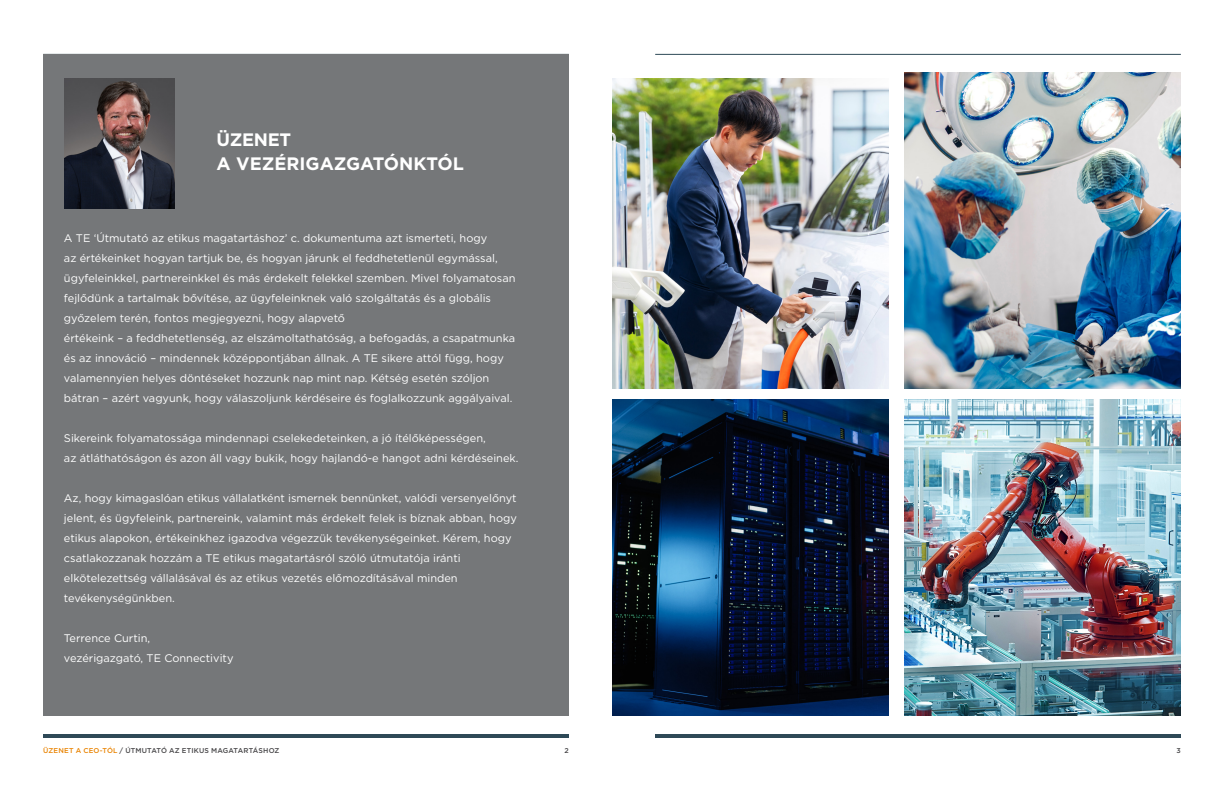
<style>
.page{position:relative;width:1224px;height:792px;background:#fff}
.page>*{position:absolute;margin:0;border:0;box-sizing:border-box;transform-origin:0 0}
.t1{font:700 18px/24px "Gotham";color:#fff}
.t2{font:11px/20px "Gotham";color:#fff}
.t3{font:500 7px "Gotham";letter-spacing:.025em;color:#464547}
.s1{color:#e98300}
</style>
<div class="page">
<hr style="left:43px;top:734px;width:526px;height:4px;background:#2e4957">
<hr style="left:655px;top:734px;width:526px;height:4px;background:#2e4957">
<hr style="left:655px;top:54px;width:526px;height:1px;background:#2e4957">
<div style="left:43px;top:54px;width:526px;height:662px;background:#757779"></div>
<img style="left:64px;top:78px;width:111px;height:131px">
<img style="left:612px;top:78px;width:276px;height:310px">
<img style="left:905px;top:399px;width:276px;height:317px">
<img style="left:905px;top:72px;width:276px;height:316px">
<img style="left:612px;top:399px;width:276px;height:317px">
<h1 class="t1" style="left:217px;top:128px;width:249px">ÜZENET<br>A VEZÉRIGAZGATÓNKTÓL</h1>
<p class="t2" style="left:64px;top:228px;width:453px">A TE ‘Útmutató az etikus magatartáshoz’ c. dokumentuma azt ismerteti, hogy<br>az értékeinket hogyan tartjuk be, és hogyan járunk el feddhetetlenül egymással, ügyfeleinkkel, partnereinkkel és más érdekelt felekkel szemben. Mivel folyamatosan fejlődünk a tartalmak bővítése, az ügyfeleinknek való szolgáltatás és a globális győzelem terén, fontos megjegyezni, hogy alapvető<br>értékeink – a feddhetetlenség, az elszámoltathatóság, a befogadás, a csapatmunka és az innováció – mindennek középpontjában állnak. A TE sikere attól függ, hogy valamennyien helyes döntéseket hozzunk nap mint nap. Kétség esetén szóljon bátran – azért vagyunk, hogy válaszoljunk kérdéseire és foglalkozzunk aggályaival.</p>
<p class="t2" style="left:64px;top:428px;width:456px">Sikereink folyamatossága mindennapi cselekedeteinken, a jó ítélőképességen,<br>az átláthatóságon és azon áll vagy bukik, hogy hajlandó-e hangot adni kérdéseinek.</p>
<p class="t2" style="left:64px;top:488px;width:454px">Az, hogy kimagaslóan etikus vállalatként ismernek bennünket, valódi versenyelőnyt jelent, és ügyfeleink, partnereink, valamint más érdekelt felek is bíznak abban, hogy etikus alapokon, értékeinkhez igazodva végezzük tevékenységeinket. Kérem, hogy csatlakozzanak hozzám a TE etikus magatartásról szóló útmutatója iránti elkötelezettség vállalásával és az etikus vezetés előmozdításával minden tevékenységünkben.</p>
<p class="t2" style="left:64px;top:628px;width:171px">Terrence Curtin,<br>vezérigazgató, TE Connectivity</p>
<p class="t3" style="left:43px;top:746px;width:238px"><span class="s1">ÜZENET A CEO-TÓL</span> / ÚTMUTATÓ AZ ETIKUS MAGATARTÁSHOZ</p>
<p class="t3" style="left:565px;top:746px;width:6px">2</p>
<p class="t3" style="left:1177px;top:746px;width:6px">3</p>
</div>
